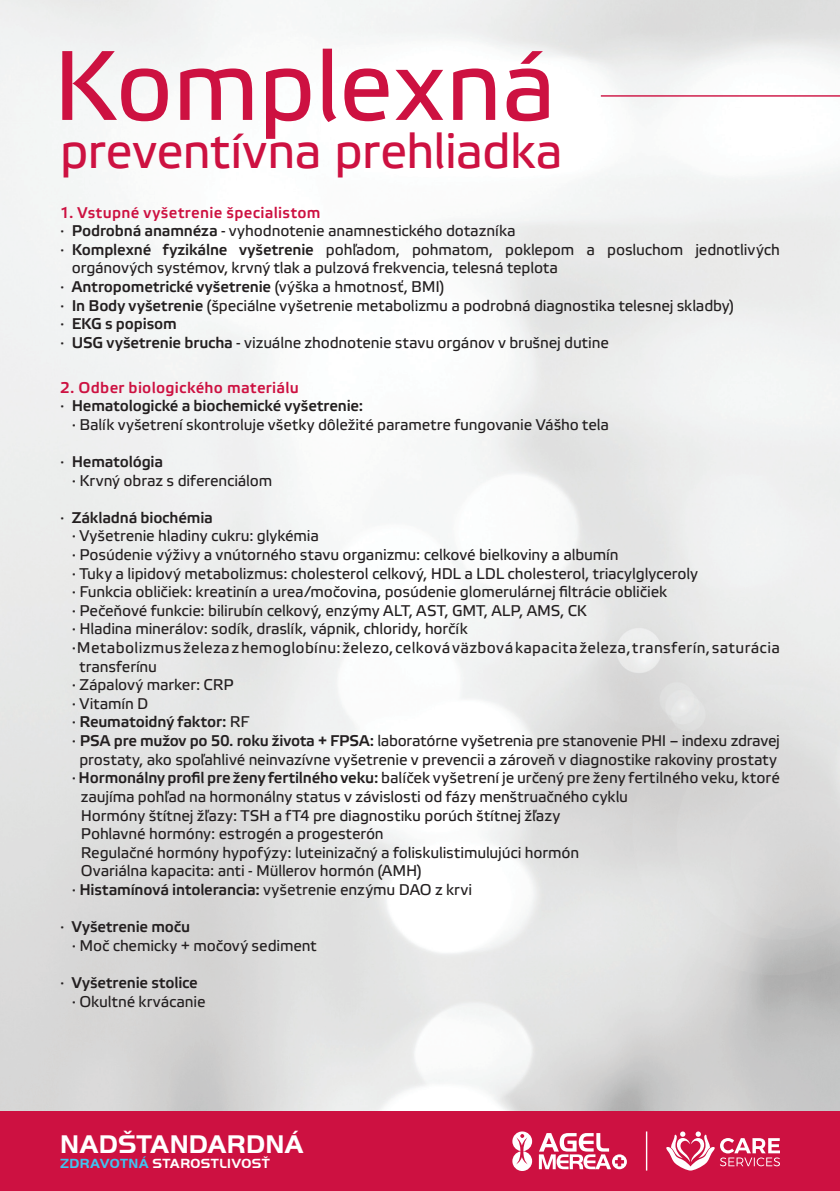
<style>
.page{position:relative;width:840px;height:1191px;background:#fff}
.page>*{position:absolute;margin:0;border:0;box-sizing:border-box;transform-origin:0 0}
.t1{font:98.6px "Etelka Text Pro";letter-spacing:-.005em;color:#cd1141}
.t2{font:49.4px "Etelka Text Pro";letter-spacing:-.015em;color:#cd1141}
.t3{font:700 26.6px "Handel Gothic DOT";letter-spacing:.01em;color:#fff}
.LEFT{font:15.6px/18.6px "Elektra Text Pro";letter-spacing:-.01em;color:#231f20}
.LEFT-2{font:700 15.6px "Elektra Light Pro";letter-spacing:-.01em;color:#231f20}
.LEFT-3{font:15.6px/18.6px "Elektra Text Pro";letter-spacing:.02em;color:#231f20}
.LEFT-4{font:15.6px "Elektra Medium Pro";letter-spacing:.02em;color:#cd1141}
.t4{font:700 13.8px "Handel Gothic DOT";letter-spacing:.03em;color:#fff}
.s1{font-family:"Elektra Light Pro";font-weight:700}
.s2{font-family:"Elektra Text Pro";font-weight:400}
.s3{color:#3fc4f1}
</style>
<div class="page">
<div style="left:0;top:1111px;width:839px;height:80px;background:#cd1141"></div>
<svg style="left:512px;top:1131px;width:20px;height:40px"></svg>
<svg style="left:538px;top:1133px;width:88px;height:36px"></svg>
<hr style="left:645px;top:1131px;width:2px;height:39px;background:#fff">
<svg style="left:666px;top:1131px;width:113px;height:39px"></svg>
<hr style="left:600px;top:95px;width:239px;height:2px;background:#cd1141">
<p class="t1" style="left:53px;top:33px;width:504px">Komplexná</p>
<p class="t2" style="left:60px;top:124px;width:504px">preventívna prehliadka</p>
<p class="LEFT-4" style="left:60px;top:204px;width:262px">1. Vstupné vyšetrenie špecialistom</p>
<p class="LEFT" style="left:60px;top:222px;width:6px">·</p>
<p class="LEFT" style="left:60px;top:241px;width:6px">·</p>
<p class="LEFT" style="left:60px;top:278px;width:6px">·</p>
<p class="LEFT" style="left:60px;top:296px;width:6px">·</p>
<p class="LEFT" style="left:60px;top:315px;width:6px">·</p>
<p class="LEFT" style="left:60px;top:334px;width:6px">·</p>
<p class="LEFT" style="left:72px;top:222px;width:445px"><span class="s1">Podrobná anamnéza</span> - vyhodnotenie anamnestického dotazníka</p>
<p class="LEFT" style="left:72px;top:241px;width:709px"><span class="s1">Komplexné fyzikálne vyšetrenie</span> pohľadom, pohmatom, poklepom a posluchom jednotlivých orgánových systémov, krvný tlak a pulzová frekvencia, telesná teplota</p>
<p class="LEFT-2" style="left:72px;top:278px;width:374px">Antropometrické vyšetrenie <span class="s2">(výška a hmotnosť, BMI)</span></p>
<p class="LEFT" style="left:72px;top:296px;width:663px"><span class="s1">In Body vyšetrenie</span> (špeciálne vyšetrenie metabolizmu a podrobná diagnostika telesnej skladby)</p>
<p class="LEFT-2" style="left:72px;top:315px;width:106px">EKG s popisom</p>
<p class="LEFT" style="left:72px;top:334px;width:538px"><span class="s1">USG vyšetrenie brucha</span> - vizuálne zhodnotenie stavu orgánov v brušnej dutine</p>
<p class="LEFT-4" style="left:60px;top:379px;width:240px">2. Odber biologického materiálu</p>
<p class="LEFT" style="left:60px;top:397px;width:6px">·</p>
<p class="LEFT" style="left:60px;top:453px;width:6px">·</p>
<p class="LEFT" style="left:60px;top:508px;width:6px">·</p>
<p class="LEFT" style="left:60px;top:918px;width:6px">·</p>
<p class="LEFT" style="left:60px;top:974px;width:6px">·</p>
<p class="LEFT-2" style="left:72px;top:397px;width:293px">Hematologické a biochemické vyšetrenie:</p>
<p class="LEFT" style="left:72px;top:415px;width:538px">· Balík vyšetrení skontroluje všetky dôležité parametre fungovanie Vášho tela</p>
<p class="LEFT-2" style="left:72px;top:453px;width:93px">Hematológia</p>
<p class="LEFT" style="left:72px;top:471px;width:202px">· Krvný obraz s diferenciálom</p>
<p class="LEFT-2" style="left:72px;top:509px;width:142px">Základná biochémia</p>
<p class="LEFT" style="left:72px;top:527px;width:248px">· Vyšetrenie hladiny cukru: glykémia</p>
<p class="LEFT" style="left:72px;top:546px;width:548px">· Posúdenie výživy a vnútorného stavu organizmu: celkové bielkoviny a albumín</p>
<p class="LEFT" style="left:72px;top:564px;width:627px">· Tuky a lipidový metabolizmus: cholesterol celkový, HDL a LDL cholesterol, triacylglyceroly</p>
<p class="LEFT" style="left:72px;top:583px;width:596px">· Funkcia obličiek: kreatinín a urea/močovina, posúdenie glomerulárnej filtrácie obličiek</p>
<p class="LEFT" style="left:72px;top:601px;width:516px">· Pečeňové funkcie: bilirubín celkový, enzýmy ALT, AST, GMT, ALP, AMS, CK</p>
<p class="LEFT" style="left:72px;top:620px;width:397px">· Hladina minerálov: sodík, draslík, vápnik, chloridy, horčík</p>
<p class="LEFT-3" style="left:79px;top:639px;width:701px;text-indent:-8px">· Metabolizmus železa z hemoglobínu: železo, celková väzbová kapacita železa, transferín, saturácia transferínu</p>
<p class="LEFT" style="left:72px;top:676px;width:163px">· Zápalový marker: CRP</p>
<p class="LEFT" style="left:72px;top:694px;width:78px">· Vitamín D</p>
<p class="LEFT-2" style="left:72px;top:713px;width:179px"><span class="s2">·</span> Reumatoidný faktor: <span class="s2">RF</span></p>
<p class="LEFT" style="left:72px;top:732px;width:709px;text-align:center">· <span class="s1">PSA pre mužov po 50. roku života + FPSA:</span> laboratórne vyšetrenia pre stanovenie PHI – indexu zdravej prostaty, ako spoľahlivé neinvazívne vyšetrenie v prevencii a zároveň v diagnostike rakoviny prostaty</p>
<p class="LEFT" style="left:81px;top:769px;width:700px;text-indent:-9px">· <span class="s1">Hormonálny profil pre ženy fertilného veku:</span> balíček vyšetrení je určený pre ženy fertilného veku, ktoré zaujíma pohľad na hormonálny status v závislosti od fázy menštruačného cyklu</p>
<p class="LEFT" style="left:81px;top:806px;width:481px">Hormóny štítnej žľazy: TSH a fT4 pre diagnostiku porúch štítnej žľazy</p>
<p class="LEFT" style="left:81px;top:825px;width:304px">Pohlavné hormóny: estrogén a progesterón</p>
<p class="LEFT" style="left:81px;top:843px;width:499px">Regulačné hormóny hypofýzy: luteinizačný a foliskulistimulujúci hormón</p>
<p class="LEFT" style="left:81px;top:862px;width:342px">Ovariálna kapacita: anti - Müllerov hormón (AMH)</p>
<p class="LEFT" style="left:72px;top:881px;width:401px">· <span class="s1">Histamínová intolerancia:</span> vyšetrenie enzýmu DAO z krvi</p>
<p class="LEFT-2" style="left:72px;top:918px;width:120px">Vyšetrenie moču</p>
<p class="LEFT" style="left:72px;top:936px;width:246px">· Moč chemicky + močový sediment</p>
<p class="LEFT-2" style="left:72px;top:974px;width:127px">Vyšetrenie stolice</p>
<p class="LEFT" style="left:72px;top:992px;width:135px">· Okultné krvácanie</p>
<h3 class="t3" style="left:60px;top:1128px;width:245px">NADŠTANDARDNÁ</h3>
<p class="t4" style="left:60px;top:1155px;width:211px"><span class="s3">ZDRAVOTNÁ</span> STAROSTLIVOSŤ</p>
</div>
